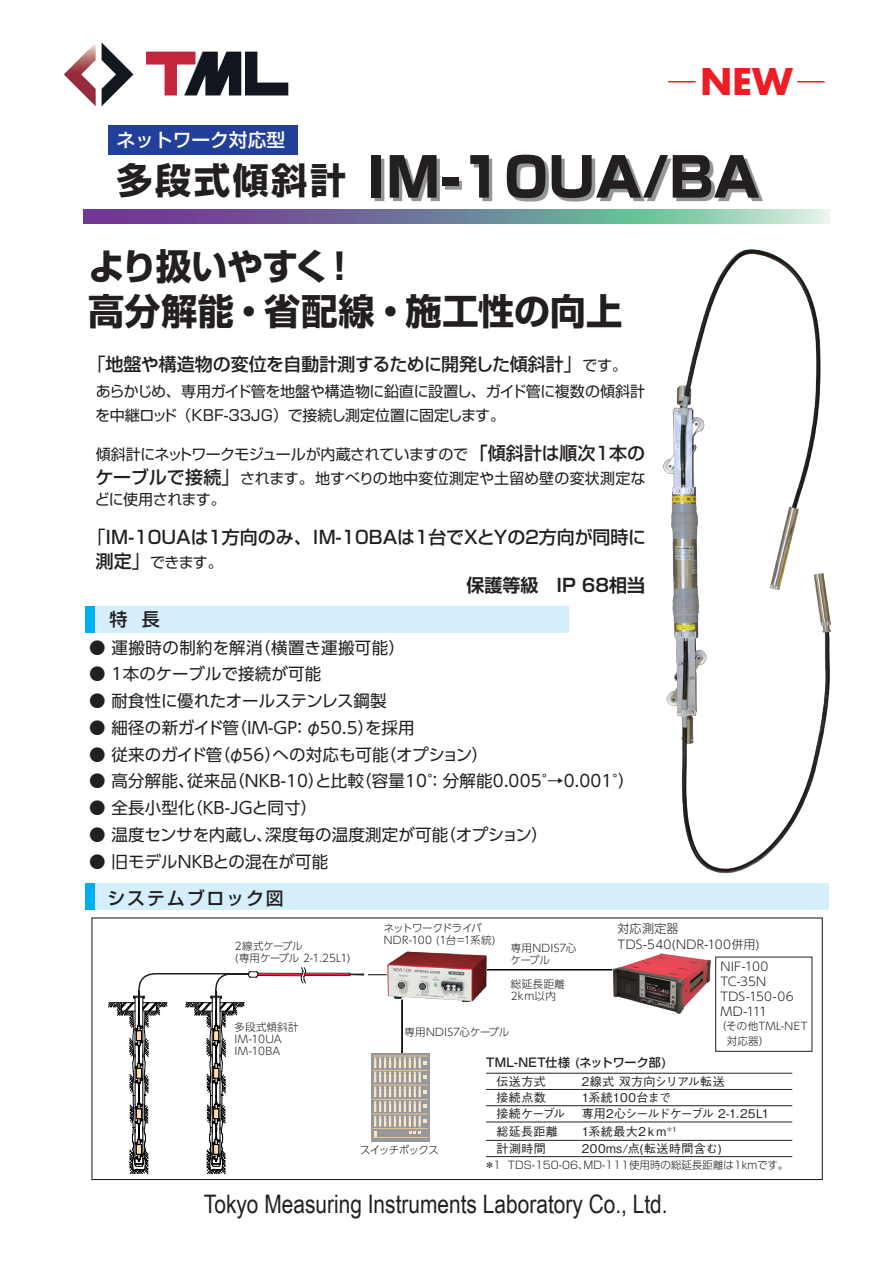
<style>
.page{position:relative;width:893px;height:1263px;background:#fff}
.page>*{position:absolute;margin:0;border:0;box-sizing:border-box;transform-origin:0 0}
.t1{font:800 54px "Shin Go Pro";color:#231f20}
.t2{font:700 36.15px/45.3px "Shin Go Pro";letter-spacing:-.01em;color:#231f20}
.t3{font:700 36px "Futura";color:#ee1d23}
.t4{font:25.5px "Arial Narrow";color:#231f20}
.t5{font:500 18.75px "Shin Go Pro";color:#fff}
.t6{font:500 18px "Shin Go Pro";color:#231f20}
.t7{font:700 18px "Shin Go Pro De";color:#231f20}
.t8{font:500 18px "Shin Go Pro";letter-spacing:.1em;color:#231f20}
.t9{font:16.5px "UD Shin Go Pro";letter-spacing:.01em;color:#231f20}
.t10{font:16.5px "UD Shin Go Pro";letter-spacing:-.015em;color:#231f20}
.t11{font:16.5px "UD Shin Go Pro";letter-spacing:-.02em;color:#231f20}
.t12{font:15px/24px "Shin Go Pro";letter-spacing:-.02em;color:#231f20}
.t13{font:15px "Shin Go Pro";letter-spacing:-.04em;color:#231f20}
.t14{font:500 12px/17.2px "Gothic BBB Pro";letter-spacing:.025em;color:#231f20}
.t15{font:300 12px/15px "UD Shin Go Pro";letter-spacing:.02em;color:#231f20}
.t16{font:500 12px "Shin Go Pro";letter-spacing:.015em;color:#231f20}
.t17{font:500 12px "Gothic BBB Pro";letter-spacing:.045em;color:#231f20}
.t18{font:500 12px "Gothic BBB Pro";letter-spacing:-.015em;color:#231f20}
.t19{font:300 10.5px/12px "UD Shin Go Pro";letter-spacing:.03em;color:#231f20}
.t20{font:300 10.5px "Shin Go Pro";color:#231f20}
.t21{font:300 10.5px/12px "UD Shin Go Pro";letter-spacing:-.05em;color:#231f20}
.t22{font:300 10.5px "UD Shin Go Pro";letter-spacing:.005em;color:#231f20}
.t23{font:300 10.5px/12px "UD Shin Go Pro";letter-spacing:-.015em;color:#231f20}
.s1{font-family:"Koz Min Pr 6 N";font-weight:400}
.s2{font-weight:700;font-size:36px}
.s3{font-weight:400}
.s4{font-weight:400;font-size:15px}
.s5{font-weight:500;font-size:18px}
.s6{font-size:18px}
</style>
<div class="page">
<svg style="left:375px;top:158px;width:388px;height:44px"></svg>
<img style="left:663px;top:249px;width:169px;height:625px">
<svg style="left:84px;top:209px;width:745px;height:14px;background:#7b89a1"></svg>
<div style="left:108px;top:125px;width:189px;height:30px;background:#223f99"></div>
<div style="left:87px;top:606px;width:482px;height:27px;background:#d4effb"></div>
<div style="left:87px;top:883px;width:742px;height:27px;background:#d4effb"></div>
<div style="left:85px;top:606px;width:9px;height:27px;background:#00aeef"></div>
<div style="left:85px;top:883px;width:9px;height:27px;background:#00aeef"></div>
<div style="left:91px;top:917px;width:732px;height:263px;border:1px solid #231f20"></div>
<hr style="left:487px;top:969px;width:125px;height:1px;background:#000">
<div style="left:371px;top:1053px;width:58px;height:88px;background:#97989d"></div>
<hr style="left:373px;top:1137px;width:55px;height:1px;background:#f1c686">
<hr style="left:373px;top:1056px;width:55px;height:1px;background:#f1c686">
<hr style="left:373px;top:1070px;width:55px;height:1px;background:#f1c686">
<hr style="left:373px;top:1085px;width:55px;height:1px;background:#f1c686">
<hr style="left:373px;top:1099px;width:55px;height:1px;background:#f1c686">
<hr style="left:373px;top:1114px;width:55px;height:1px;background:#f1c686">
<hr style="left:373px;top:1128px;width:55px;height:1px;background:#f1c686">
<svg style="left:108px;top:967px;width:319px;height:207px"></svg>
<img style="left:383px;top:951px;width:109px;height:51px">
<svg style="left:486px;top:1106px;width:306px;height:34px"></svg>
<hr style="left:486px;top:1073px;width:94px;height:1px;background:#231f20">
<hr style="left:580px;top:1073px;width:212px;height:1px;background:#231f20">
<hr style="left:486px;top:1089px;width:94px;height:1px;background:#231f20">
<hr style="left:580px;top:1089px;width:212px;height:1px;background:#231f20">
<hr style="left:486px;top:1105px;width:94px;height:1px;background:#231f20">
<hr style="left:580px;top:1105px;width:212px;height:1px;background:#231f20">
<hr style="left:486px;top:1122px;width:94px;height:1px;background:#231f20">
<hr style="left:580px;top:1122px;width:212px;height:1px;background:#231f20">
<hr style="left:486px;top:1140px;width:94px;height:1px;background:#231f20">
<hr style="left:580px;top:1140px;width:212px;height:1px;background:#231f20">
<hr style="left:486px;top:1156px;width:94px;height:1px;background:#231f20">
<hr style="left:580px;top:1156px;width:212px;height:1px;background:#231f20">
<img style="left:607px;top:953px;width:109px;height:61px">
<svg style="left:146px;top:52px;width:142px;height:43px"></svg>
<svg style="left:102px;top:43px;width:31px;height:63px"></svg>
<svg style="left:64px;top:44px;width:32px;height:62px"></svg>
<p class="t5" style="left:116px;top:124px;width:170px">ネットワーク対応型</p>
<h3 class="t3" style="left:664px;top:57px;width:167px"><span class="s1">－</span>NEW<span class="s1">－</span></h3>
<h1 class="t1" style="left:117px;top:134px;width:645px"><span class="s2">多段式傾斜計</span> IM-10UA/BA</h1>
<h2 class="t2" style="left:88px;top:240px;width:536px">より扱いやすく！<br>高分解能・省配線・施工性の向上</h2>
<p class="t6" style="left:87px;top:350px;width:541px"><span class="s3">「</span>地盤や構造物の変位を自動計測するために開発した傾斜計<span class="s3">」</span><span class="s4">です。</span></p>
<p class="t12" style="left:95px;top:378px;width:551px">あらかじめ、専用ガイド管を地盤や構造物に鉛直に設置し、ガイド管に複数の傾斜計を中継ロッド（KBF-33JG）で接続し測定位置に固定します。</p>
<p class="t12" style="left:95px;top:440px;width:552px">傾斜計にネットワークモジュールが内蔵されていますので<span class="s5">「傾斜計は順次1本のケーブルで接続</span><span class="s6">」</span>されます。地すべりの地中変位測定や土留め壁の変状測定な</p>
<p class="t13" style="left:95px;top:487px;width:132px">どに使用されます。</p>
<p class="t6" style="left:87px;top:522px;width:560px"><span class="s3">「</span>IM-10UAは1方向のみ、IM-10BAは1台でXとYの２方向が同時に</p>
<p class="t12" style="left:96px;top:548px;width:129px"><span class="s5">測定</span><span class="s6">」</span>できます。</p>
<p class="t7" style="left:467px;top:570px;width:180px">保護等級 IP 68相当</p>
<p class="t6" style="left:109px;top:605px;width:52px">特 長</p>
<p class="t9" style="left:89px;top:634px;width:317px">● 運搬時の制約を解消（横置き運搬可能）</p>
<p class="t9" style="left:89px;top:661px;width:233px">● 1本のケーブルで接続が可能</p>
<p class="t11" style="left:89px;top:688px;width:299px">● 耐食性に優れたオールステンレス鋼製</p>
<p class="t9" style="left:89px;top:714px;width:327px">● 細径の新ガイド管（IM-GP：φ50.5）を採用</p>
<p class="t10" style="left:89px;top:741px;width:400px">● 従来のガイド管（φ56）への対応も可能（オプション）</p>
<p class="t9" style="left:89px;top:768px;width:547px">● 高分解能、従来品（NKB-10）と比較（容量10°：分解能0.005°→0.001°）</p>
<p class="t9" style="left:89px;top:795px;width:229px">● 全長小型化（ＫＢ-ＪＧと同寸）</p>
<p class="t9" style="left:89px;top:821px;width:460px">● 温度センサを内蔵し、深度毎の温度測定が可能（オプション）</p>
<p class="t9" style="left:89px;top:848px;width:240px">● 旧モデルNKBとの混在が可能</p>
<p class="t8" style="left:107px;top:883px;width:178px">システムブロック図</p>
<p class="t23" style="left:235px;top:940px;width:117px">2線式ケーブル<br>(専用ケーブル 2-1.25L1)</p>
<p class="t19" style="left:235px;top:1021px;width:66px">多段式傾斜計<br>IM-10UA<br>IM-10BA</p>
<p class="t21" style="left:384px;top:922px;width:114px">ネットワークドライバ<br>NDR-100 (1台=1系統)</p>
<p class="t15" style="left:618px;top:921px;width:62px">対応測定器</p>
<p class="t22" style="left:511px;top:939px;width:67px">専用NDIS7心</p>
<p class="t15" style="left:618px;top:937px;width:144px">TDS-540(NDR-100併用)</p>
<p class="t22" style="left:511px;top:951px;width:41px">ケーブル</p>
<p class="t19" style="left:511px;top:977px;width:56px">総延長距離<br>2km以内</p>
<p class="t15" style="left:720px;top:958px;width:75px">NIF-100<br>TC-35N<br>TDS-150-06<br>MD-111</p>
<p class="t19" style="left:716px;top:1018px;width:93px;line-height:15px">（その他TML-NET　対応器）</p>
<p class="t22" style="left:405px;top:1024px;width:106px">専用NDIS7心ケーブル</p>
<p class="t21" style="left:360px;top:1143px;width:80px">スイッチボックス</p>
<p class="t16" style="left:486px;top:1053px;width:182px">TML-NET仕様 (ネットワーク部)</p>
<p class="t14" style="left:496px;top:1071px;width:51px">伝送方式</p>
<p class="t14" style="left:582px;top:1071px;width:145px">2線式 双方向シリアル転送</p>
<p class="t14" style="left:496px;top:1087px;width:51px">接続点数</p>
<p class="t18" style="left:582px;top:1088px;width:91px">1系統100台まで</p>
<p class="t14" style="left:496px;top:1104px;width:70px">接続ケーブル</p>
<p class="t14" style="left:496px;top:1104px;width:275px;text-indent:85px">専用2心シールドケーブル 2-1.25L1総延長距離　 1系統最大2ｋm<sup>＊</sup><sup>1<br></sup>計測時間</p>
<p class="t17" style="left:582px;top:1139px;width:141px">200ms/点(転送時間含む)</p>
<p class="t20" style="left:484px;top:1156px;width:305px">＊１ TDS-150-06、MD-111使用時の総延長距離は1ｋｍです。</p>
<h3 class="t4" style="left:204px;top:1185px;width:465px">Tokyo Measuring Instruments Laboratory Co., Ltd.</h3>
</div>
